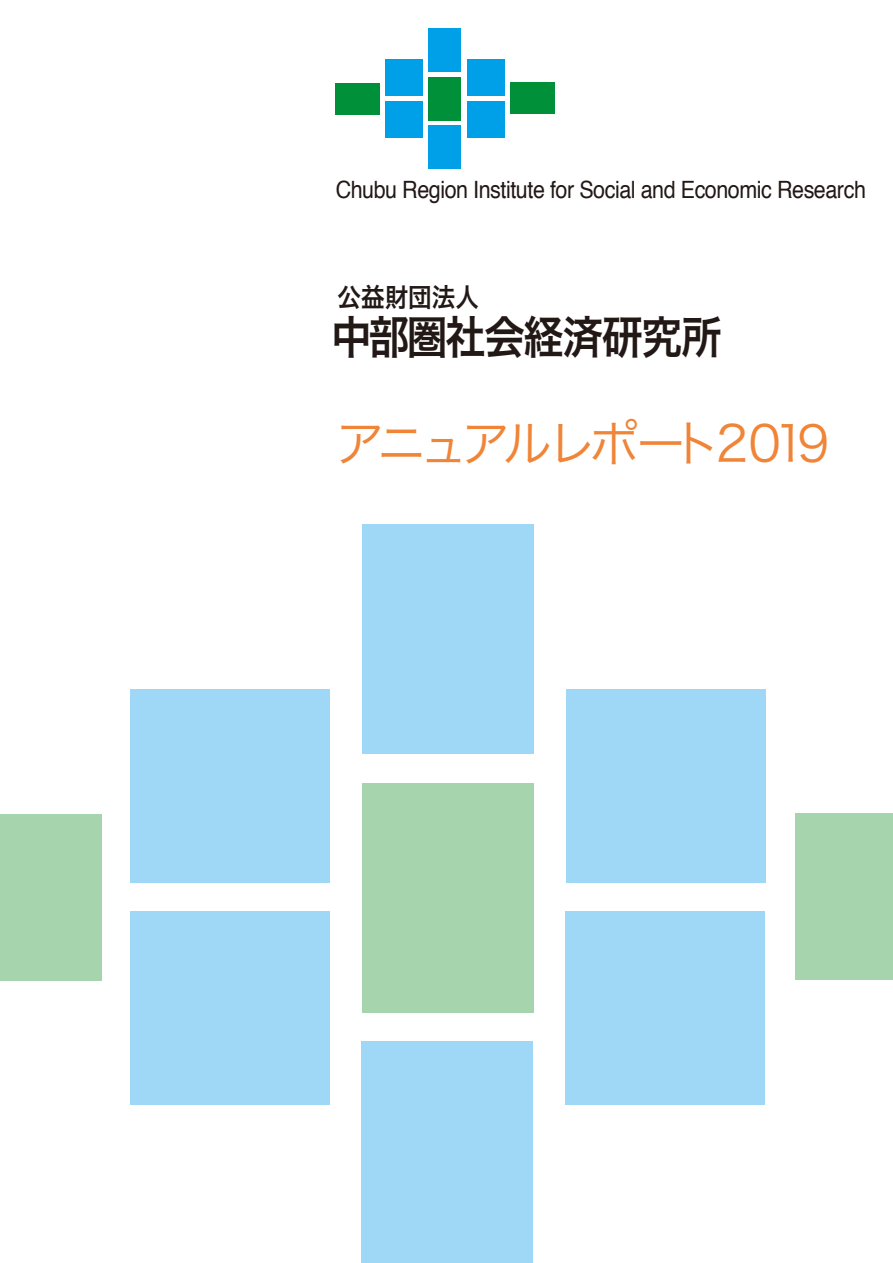
<style>
.page{position:relative;width:893px;height:1263px;background:#fff}
.page>*{position:absolute;margin:0;border:0;box-sizing:border-box;transform-origin:0 0}
.t1{font:49.5px "Hira Kaku Pro W3";letter-spacing:-.14em;color:#f08437}
.t2{font:45.15px "Hira Kaku Pro N W6";letter-spacing:-.04em;color:#221815;scale:.9 1}
.t3{font:26.25px "Hira Kaku Pro N W6";color:#221815;scale:.9 1}
.t4{font:23.85px "Helvetica";letter-spacing:-.02em;color:#221815;scale:.9 1}
</style>
<div class="page">
<hr style="left:0;top:0;width:1px;height:1263px;background:#fadcea">
<div style="left:429px;top:77px;width:32px;height:43px;background:#00903a"></div>
<div style="left:429px;top:28px;width:32px;height:43px;background:#00a0e9"></div>
<div style="left:429px;top:126px;width:32px;height:43px;background:#00a0e9"></div>
<div style="left:335px;top:83px;width:44px;height:31px;background:#00903a"></div>
<div style="left:510px;top:83px;width:45px;height:31px;background:#00903a"></div>
<div style="left:385px;top:101px;width:38px;height:37px;background:#00a0e9"></div>
<div style="left:385px;top:59px;width:38px;height:37px;background:#00a0e9"></div>
<div style="left:467px;top:101px;width:38px;height:37px;background:#00a0e9"></div>
<div style="left:467px;top:59px;width:38px;height:37px;background:#00a0e9"></div>
<div style="left:362px;top:783px;width:172px;height:229px;background:#a5d4ad"></div>
<div style="left:362px;top:525px;width:172px;height:229px;background:#9fd8f7"></div>
<div style="left:361px;top:1041px;width:172px;height:222px;background:#9fd8f7"></div>
<div style="left:0;top:815px;width:101px;height:166px;background:#a5d4ad"></div>
<div style="left:795px;top:814px;width:98px;height:166px;background:#a5d4ad"></div>
<div style="left:130px;top:912px;width:200px;height:193px;background:#9fd8f7"></div>
<div style="left:130px;top:689px;width:200px;height:193px;background:#9fd8f7"></div>
<div style="left:565px;top:911px;width:200px;height:193px;background:#9fd8f7"></div>
<div style="left:566px;top:689px;width:199px;height:193px;background:#9fd8f7"></div>
<p class="t4" style="left:336px;top:171px;width:591px">Chubu Region Institute for Social and Economic Research</p>
<p class="t3" style="left:338px;top:273px;width:159px">公益財団法人</p>
<h2 class="t2" style="left:331px;top:297px;width:436px">中部圏社会経済研究所</h2>
<h1 class="t1" style="left:335px;top:399px;width:504px">アニュアルレポート201９</h1>
</div>
